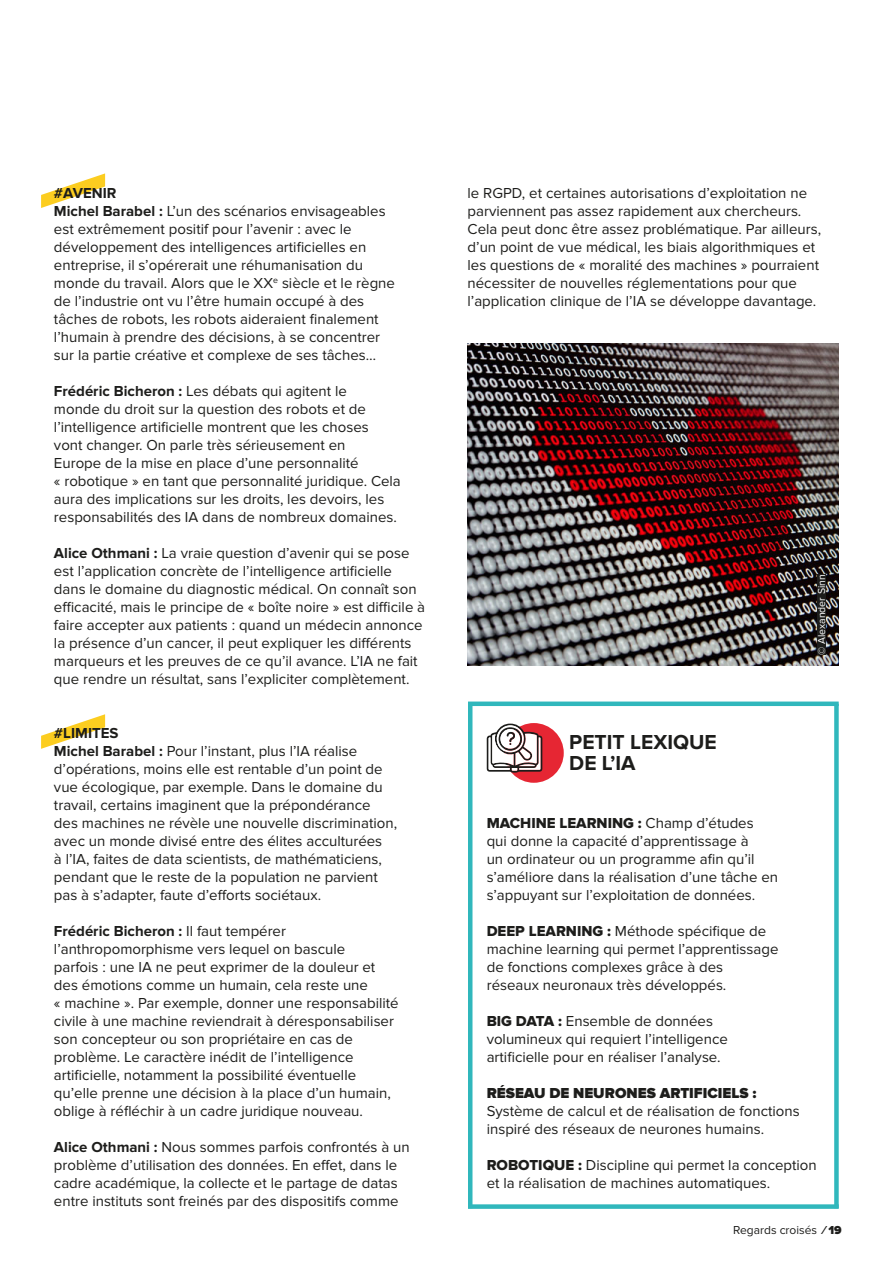
<style>
.page{position:relative;width:893px;height:1263px;background:#fff}
.page>*{position:absolute;margin:0;border:0;box-sizing:border-box;transform-origin:0 0}
.t1{font:700 21px/21px "Proxima Nova";color:#1d1d1b}
.t2{font:15px/18px "Proxima Nova";color:#1d1d1b}
.t3{font:15px "Proxima Nova Extrabld";color:#1d1d1b}
.t4{font:900 15px "Proxima Nova";color:#1d1d1b}
.t5{font:12px "Proxima Nova";color:#1d1d1b}
.t6{font:10.5px "Proxima Nova";color:#fff}
.s1{font-weight:700}
.s2{font-family:"Proxima Nova"}
.s3{font-family:"Proxima Nova Extrabld"}
.s4{font-weight:900}
</style>
<div class="page">
<img style="left:468px;top:344px;width:371px;height:322px">
<div style="left:504px;top:723px;width:60px;height:60px;background:#e62633;border-radius:50%"></div>
<svg style="left:487px;top:724px;width:55px;height:49px"></svg>
<div style="left:468px;top:1204px;width:371px;height:5px;background:#30b7bc"></div>
<svg style="left:41px;top:173px;width:64px;height:35px"></svg>
<svg style="left:41px;top:714px;width:64px;height:35px"></svg>
<hr style="left:468px;top:702px;width:371px;height:4px;background:#30b7bc">
<div style="left:834px;top:704px;width:5px;height:504px;background:#30b7bc"></div>
<hr style="left:468px;top:704px;width:4px;height:504px;background:#30b7bc">
<div style="left:817px;top:574px;width:8px;height:81px;background:#1d1d1b"></div>
<p class="t2" style="left:54px;top:185px;width:342px"><span class="s1">#AVENIR<br>Michel Barabel :</span> L’un des scénarios envisageables est extrêmement positif pour l’avenir : avec le développement des intelligences artificielles en entreprise, il s’opérerait une réhumanisation du monde du travail. Alors que le XX<sup>e</sup> siècle et le règne de l’industrie ont vu l’être humain occupé à des tâches de robots, les robots aideraient finalement l’humain à prendre des décisions, à se concentrer sur la partie créative et complexe de ses tâches…</p>
<p class="t2" style="left:54px;top:383px;width:348px"><span class="s1">Frédéric Bicheron :</span> Les débats qui agitent le<br>monde du droit sur la question des robots et de l’intelligence artificielle montrent que les choses vont changer. On parle très sérieusement en<br>Europe de la mise en place d’une personnalité<br>« robotique » en tant que personnalité juridique. Cela aura des implications sur les droits, les devoirs, les responsabilités des IA dans de nombreux domaines.</p>
<p class="t2" style="left:54px;top:545px;width:373px"><span class="s1">Alice Othmani :</span> La vraie question d’avenir qui se pose est l’application concrète de l’intelligence artificielle dans le domaine du diagnostic médical. On connaît son efficacité, mais le principe de « boîte noire » est difficile à faire accepter aux patients : quand un médecin annonce la présence d’un cancer, il peut expliquer les différents marqueurs et les preuves de ce qu’il avance. L’IA ne fait que rendre un résultat, sans l’expliciter complètement.</p>
<p class="t2" style="left:54px;top:725px;width:345px"><span class="s1">#LIMITES<br>Michel Barabel :</span> Pour l’instant, plus l’IA réalise d’opérations, moins elle est rentable d’un point de vue écologique, par exemple. Dans le domaine du travail, certains imaginent que la prépondérance des machines ne révèle une nouvelle discrimination, avec un monde divisé entre des élites acculturées<br>à l’IA, faites de data scientists, de mathématiciens, pendant que le reste de la population ne parvient pas à s’adapter, faute d’efforts sociétaux.</p>
<p class="t2" style="left:54px;top:923px;width:346px"><span class="s1">Frédéric Bicheron :</span> Il faut tempérer l’anthropomorphisme vers lequel on bascule<br>parfois : une IA ne peut exprimer de la douleur et des émotions comme un humain, cela reste une<br>« machine ». Par exemple, donner une responsabilité civile à une machine reviendrait à déresponsabiliser son concepteur ou son propriétaire en cas de problème. Le caractère inédit de l’intelligence artificielle, notamment la possibilité éventuelle qu’elle prenne une décision à la place d’un humain, oblige à réfléchir à un cadre juridique nouveau.</p>
<p class="t2" style="left:54px;top:1139px;width:357px"><span class="s1">Alice Othmani :</span> Nous sommes parfois confrontés à un problème d’utilisation des données. En effet, dans le cadre académique, la collecte et le partage de datas entre instituts sont freinés par des dispositifs comme</p>
<p class="t2" style="left:468px;top:185px;width:355px">le RGPD, et certaines autorisations d’exploitation ne parviennent pas assez rapidement aux chercheurs.<br>Cela peut donc être assez problématique. Par ailleurs, d’un point de vue médical, les biais algorithmiques et les questions de « moralité des machines » pourraient nécessiter de nouvelles réglementations pour que l’application clinique de l’IA se développe davantage.</p>
<h1 class="t1" style="left:569px;top:733px;width:149px">PETIT LEXIQUE<br>DE L’IA</h1>
<p class="t6" style="left:818px;top:655px;width:82px;rotate:-90deg">© Alexander Sinn</p>
<p class="t3" style="left:487px;top:818px;width:268px">MACHINE LEARNING : <span class="s2">Champ d’études</span></p>
<p class="t2" style="left:487px;top:833px;width:293px">qui donne la capacité d’apprentissage à<br>un ordinateur ou un programme afin qu’il s’améliore dans la réalisation d’une tâche en s’appuyant sur l’exploitation de données.</p>
<p class="t2" style="left:487px;top:923px;width:293px"><span class="s3">DEEP LEARNING :</span> Méthode spécifique de machine learning qui permet l’apprentissage de fonctions complexes grâce à des réseaux neuronaux très développés.</p>
<p class="t2" style="left:487px;top:1013px;width:243px"><span class="s3">BIG DATA :</span> Ensemble de données volumineux qui requiert l’intelligence artificielle pour en réaliser l’analyse.</p>
<p class="t4" style="left:487px;top:1087px;width:271px">RÉSEAU DE NEURONES ARTIFICIELS :</p>
<p class="t2" style="left:487px;top:1103px;width:314px">Système de calcul et de réalisation de fonctions inspiré des réseaux de neurones humains.</p>
<p class="t2" style="left:487px;top:1157px;width:331px"><span class="s3">ROBOTIQUE :</span> Discipline qui permet la conception et la réalisation de machines automatiques.</p>
<p class="t5" style="left:733px;top:1225px;width:110px">Regards croisés <span class="s4">⁄ 19</span></p>
</div>
